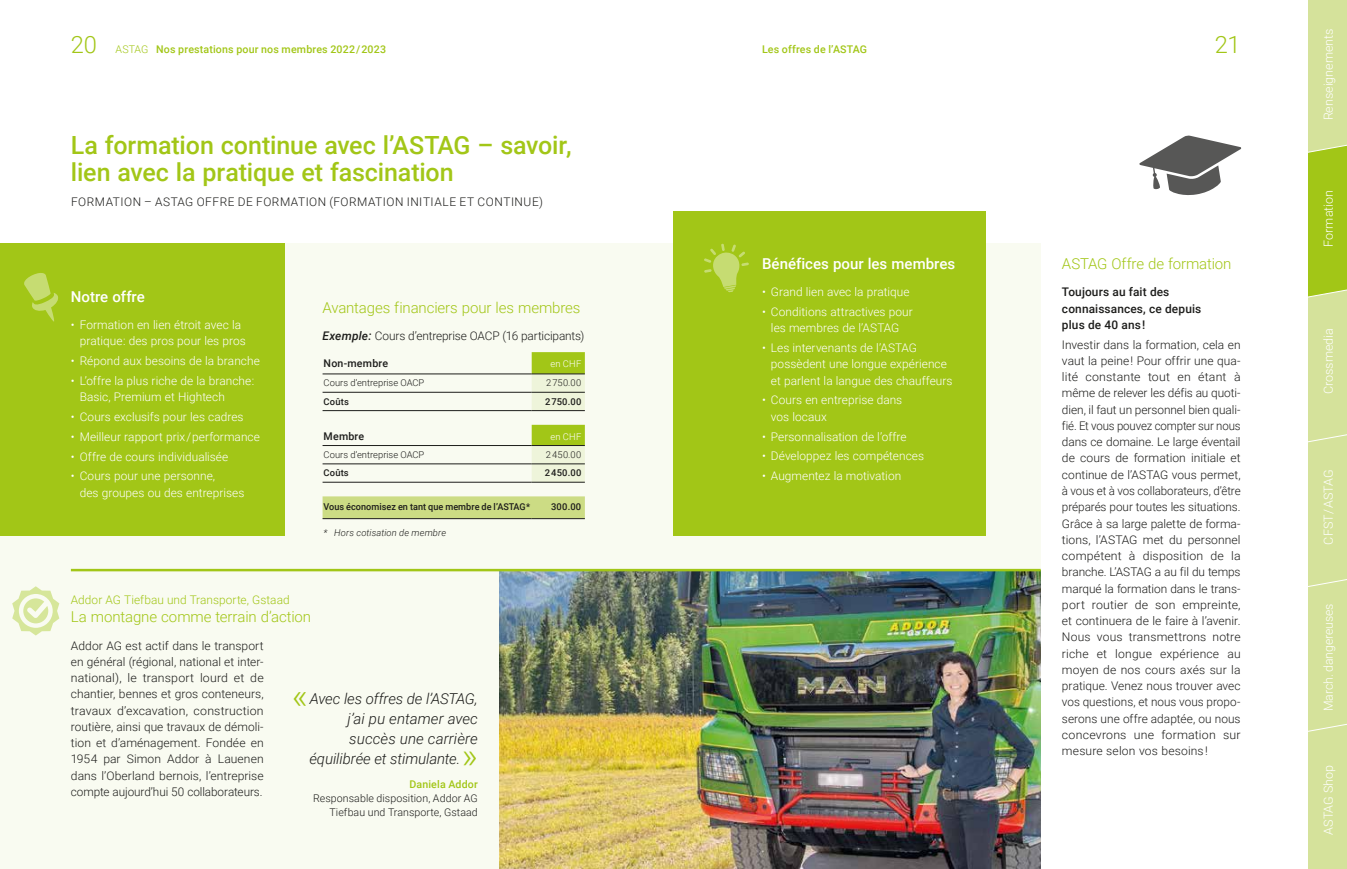
<style>
.page{position:relative;width:1347px;height:869px;background:#fff}
.page>*{position:absolute;margin:0;border:0;box-sizing:border-box;transform-origin:0 0}
.t1{font:300 35px "Roboto";color:#a2c617}
.t2{font:500 25px/27.5px "Roboto";letter-spacing:-.005em;color:#a2c617}
.t3{font:300 23.75px "Roboto";color:#a2c617}
.t4{font:300 15px "Roboto";letter-spacing:-.01em;color:#a2c617}
.t5{font:italic 300 15px "Roboto";letter-spacing:-.005em;color:#1d1d1b}
.t6{font:500 15px "Roboto";color:#fff}
.t7{font:300 12.5px "Roboto";color:#fff}
.t8{font:300 11.88px/16.2px "Roboto";letter-spacing:.01em;color:#1d1d1b;text-align:justify}
.t9{font:300 11.88px/16.2px "Roboto";letter-spacing:.005em;color:#fff}
.t10{font:300 11.88px "Roboto";letter-spacing:.045em;color:#1d1d1b}
.t11{font:500 11.88px/16.2px "Roboto";letter-spacing:.01em;color:#1d1d1b}
.t12{font:300 11.88px "Roboto";letter-spacing:-.015em;color:#1d1d1b}
.t13{font:300 11.88px "Roboto";letter-spacing:.005em;color:#a2c617}
.t14{font:500 10.62px "Roboto";letter-spacing:.015em;color:#a2c617}
.t15{font:300 10.62px/13.8px "Roboto";letter-spacing:.005em;color:#1d1d1b;text-align:right}
.t16{font:500 10.62px "Roboto";letter-spacing:.015em;color:#1d1d1b}
.t17{font:500 9.38px "Roboto";letter-spacing:.01em;color:#1d1d1b}
.t18{font:300 9.38px "Roboto";letter-spacing:.005em;color:#1d1d1b}
.t19{font:italic 300 9.38px "Roboto";letter-spacing:.015em;color:#1d1d1b}
.t20{font:300 9.38px "Roboto";letter-spacing:.02em;color:#fff}
.s1{font-weight:300}
.s2{font-weight:500;font-style:italic}
</style>
<div class="page">
<div style="left:0;top:243px;width:1040px;height:625px;background:#f9fbf1"></div>
<div style="left:0;top:243px;width:285px;height:292px;background:#a2c617"></div>
<svg style="left:24px;top:273px;width:34px;height:49px"></svg>
<svg style="left:12px;top:586px;width:47px;height:49px"></svg>
<svg style="left:1139px;top:135px;width:102px;height:60px"></svg>
<svg style="left:531px;top:352px;width:54px;height:129px;background:#d4e39b"></svg>
<div style="left:322px;top:496px;width:263px;height:22px;background:#ccdc84"></div>
<hr style="left:322px;top:373px;width:209px;height:1px;background:#1d1d1b">
<hr style="left:531px;top:373px;width:54px;height:1px;background:#1d1d1b">
<hr style="left:322px;top:392px;width:209px;height:1px;background:#1d1d1b">
<hr style="left:531px;top:392px;width:54px;height:1px;background:#1d1d1b">
<hr style="left:322px;top:445px;width:209px;height:1px;background:#1d1d1b">
<hr style="left:531px;top:445px;width:54px;height:1px;background:#1d1d1b">
<hr style="left:322px;top:463px;width:209px;height:1px;background:#1d1d1b">
<hr style="left:531px;top:463px;width:54px;height:1px;background:#1d1d1b">
<hr style="left:322px;top:410px;width:209px;height:1px;background:#1d1d1b">
<hr style="left:531px;top:410px;width:54px;height:1px;background:#1d1d1b">
<hr style="left:322px;top:481px;width:209px;height:1px;background:#1d1d1b">
<hr style="left:531px;top:481px;width:54px;height:1px;background:#1d1d1b">
<hr style="left:322px;top:518px;width:209px;height:1px;background:#1d1d1b">
<hr style="left:531px;top:518px;width:54px;height:1px;background:#1d1d1b">
<img style="left:499px;top:571px;width:541px;height:297px">
<hr style="left:71px;top:568px;width:969px;height:3px;background:#a2c617">
<div style="left:673px;top:211px;width:313px;height:324px;background:#a2c617"></div>
<svg style="left:704px;top:243px;width:45px;height:49px"></svg>
<div style="left:1307px;top:0;width:39px;height:868px;background:#d5e29b"></div>
<svg style="left:1307px;top:142px;width:39px;height:156px;background:#a8c928"></svg>
<svg style="left:1307px;top:432px;width:39px;height:10px"></svg>
<svg style="left:1307px;top:576px;width:39px;height:11px"></svg>
<svg style="left:1307px;top:721px;width:39px;height:10px"></svg>
<h3 class="t3" style="left:71px;top:28px;width:28px">20</h3>
<p class="t14" style="left:116px;top:42px;width:272px"><span class="s1">ASTAG</span> Nos prestations pour nos membres 2022 / 2023</p>
<p class="t14" style="left:762px;top:42px;width:106px">Les offres de l’ASTAG</p>
<h3 class="t3" style="left:1214px;top:28px;width:27px">21</h3>
<h2 class="t2" style="left:71px;top:130px;width:502px">La formation continue avec l’ASTAG – savoir, lien avec la pratique et fascination</h2>
<p class="t10" style="left:71px;top:193px;width:473px">FORMATION – ASTAG OFFRE DE FORMATION (FORMATION INITIALE ET CONTINUE)</p>
<p class="t6" style="left:71px;top:286px;width:76px">Notre offre</p>
<p class="t9" style="left:80px;top:316px;width:167px;text-indent:-9px">• Formation en lien étroit avec la pratique: des pros pour les pros</p>
<p class="t9" style="left:71px;top:352px;width:190px">• Répond aux besoins de la branche</p>
<p class="t9" style="left:80px;top:372px;width:176px;text-indent:-9px">• L’offre la plus riche de la branche:<br>Basic, Premium et Hightech</p>
<p class="t9" style="left:71px;top:408px;width:174px">• Cours exclusifs pour les cadres</p>
<p class="t9" style="left:71px;top:427px;width:191px">• Meilleur rapport prix / performance</p>
<p class="t9" style="left:71px;top:447px;width:159px">• Offre de cours individualisée</p>
<p class="t9" style="left:80px;top:467px;width:166px;text-indent:-9px">• Cours pour une personne,<br>des groupes ou des entreprises</p>
<p class="t4" style="left:322px;top:297px;width:259px">Avantages financiers pour les membres</p>
<p class="t12" style="left:322px;top:327px;width:263px"><span class="s2">Exemple:</span> Cours d’entreprise OACP (16 participants)</p>
<p class="t16" style="left:324px;top:355px;width:66px">Non-membre</p>
<p class="t20" style="left:550px;top:357px;width:32px">en CHF</p>
<p class="t18" style="left:324px;top:376px;width:102px">Cours d’entreprise OACP</p>
<p class="t18" style="left:546px;top:376px;width:37px">2 750.00</p>
<p class="t17" style="left:324px;top:394px;width:27px">Coûts</p>
<p class="t17" style="left:545px;top:394px;width:38px">2 750.00</p>
<p class="t16" style="left:324px;top:428px;width:42px">Membre</p>
<p class="t20" style="left:550px;top:429px;width:32px">en CHF</p>
<p class="t18" style="left:324px;top:447px;width:102px">Cours d’entreprise OACP</p>
<p class="t18" style="left:546px;top:447px;width:37px">2 450.00</p>
<p class="t17" style="left:324px;top:466px;width:27px">Coûts</p>
<p class="t17" style="left:545px;top:466px;width:38px">2 450.00</p>
<p class="t17" style="left:324px;top:499px;width:208px">Vous économisez en tant que membre de l’ASTAG *</p>
<p class="t17" style="left:551px;top:499px;width:32px">300.00</p>
<p class="t19" style="left:324px;top:525px;width:124px">* Hors cotisation de membre</p>
<p class="t4" style="left:322px;top:297px;width:226px">Kostenvorte l für ASTAG-Mitglieder</p>
<p class="t8" style="left:322px;top:327px;width:221px"><span class="s2">Beispiel:</span> CZV-Firmenku s (16 Teilnehme )</p>
<p class="t16" style="left:331px;top:355px;width:59px">ichtmitglied</p>
<p class="t20" style="left:553px;top:357px;width:4px">i</p>
<p class="t18" style="left:330px;top:376px;width:63px">ZV-Firmenku s</p>
<p class="t17" style="left:324px;top:394px;width:32px">K sen</p>
<p class="t16" style="left:333px;top:428px;width:32px">itglied</p>
<p class="t20" style="left:553px;top:429px;width:4px">i</p>
<p class="t18" style="left:330px;top:447px;width:63px">ZV-Firmenku s</p>
<p class="t17" style="left:324px;top:466px;width:31px">K sen</p>
<p class="t17" style="left:324px;top:499px;width:180px">Ihre Kostener parnis als ASTAG-Mitgli d <span class="s1">*</span></p>
<p class="t19" style="left:334px;top:525px;width:148px">Exklusiv jährlicher Mitgliederbeitrag</p>
<p class="t13" style="left:71px;top:591px;width:220px">Addor AG Tiefbau und Transporte, Gstaad</p>
<p class="t4" style="left:71px;top:606px;width:242px">La montagne comme terrain d’action</p>
<p class="t8" style="left:71px;top:636px;width:194px">Addor AG est actif dans le transport en général (régional, national et inter&shy;national), le transport lourd et de chantier, bennes et gros conteneurs, travaux d’excavation, construction routière, ainsi que travaux de démoli&shy;tion et d’aménagement. Fondée en 1954 par Simon Addor à Lauenen dans l’Oberland bernois, l’entreprise compte aujourd’hui 50 collaborateurs.</p>
<h1 class="t1" style="left:292px;top:670px;width:17px">«</h1>
<p class="t5" style="left:310px;top:687px;width:169px">Avec les offres de l’ASTAG,</p>
<p class="t5" style="left:347px;top:707px;width:132px">j’ai pu entamer avec</p>
<p class="t5" style="left:349px;top:727px;width:130px">succès une carrière</p>
<p class="t5" style="left:309px;top:747px;width:152px">équilibrée et stimulante.</p>
<h1 class="t1" style="left:462px;top:730px;width:17px">»</h1>
<p class="t14" style="left:409px;top:776px;width:70px">Daniela Addor</p>
<p class="t15" style="left:313px;top:790px;width:166px">Responsable disposition, Addor AG<br>Tiefbau und Transporte, Gstaad</p>
<p class="t6" style="left:762px;top:253px;width:195px">Bénéfices pour les membres</p>
<p class="t9" style="left:762px;top:283px;width:149px">• Grand lien avec la pratique</p>
<p class="t9" style="left:762px;top:303px;width:152px;text-align:center">• Conditions attractives pour les membres de l’ASTAG</p>
<p class="t9" style="left:771px;top:339px;width:183px;text-indent:-9px">• Les intervenants de l’ASTAG possèdent une longue expérience et parlent la langue des chauffeurs</p>
<p class="t9" style="left:771px;top:391px;width:133px;text-indent:-9px">• Cours en entreprise dans vos locaux</p>
<p class="t9" style="left:762px;top:427px;width:146px">• Personnalisation de l’offre</p>
<p class="t9" style="left:762px;top:447px;width:163px">• Développez les compétences</p>
<p class="t9" style="left:762px;top:467px;width:141px">• Augmentez la motivation</p>
<p class="t4" style="left:1062px;top:253px;width:171px">ASTAG Offre de formation</p>
<p class="t11" style="left:1062px;top:283px;width:141px">Toujours au fait des connaissances, ce depuis plus de 40 ans !</p>
<p class="t8" style="left:1062px;top:335px;width:180px">Investir dans la formation, cela en vaut la peine ! Pour offrir une qua&shy;lité constante tout en étant à même de relever les défis au quoti&shy;dien, il faut un personnel bien quali&shy;fié. Et vous pouvez compter sur nous dans ce domaine. Le large éventail de cours de formation initiale et continue de l’ASTAG vous permet, à vous et à vos collaborateurs, d’être préparés pour toutes les situations.<br>Grâce à sa large palette de forma&shy;tions, l’ASTAG met du personnel compétent à disposition de la branche. L’ASTAG a au fil du temps marqué la formation dans le trans&shy;port routier de son empreinte, et continuera de le faire à l’avenir.<br>Nous vous transmettrons notre riche et longue expérience au moyen de nos cours axés sur la pratique. Venez nous trouver avec vos questions, et nous vous propo&shy;serons une offre adaptée, ou nous concevrons une formation sur mesure selon vos besoins !</p>
<p class="t7" style="left:1319px;top:120px;width:93px;rotate:-90deg">Renseignements</p>
<p class="t7" style="left:1319px;top:247px;width:58px;rotate:-90deg">Formation</p>
<p class="t7" style="left:1319px;top:394px;width:68px;rotate:-90deg">Crossmedia</p>
<p class="t7" style="left:1319px;top:544px;width:76px;rotate:-90deg">CFST/ASTAG</p>
<p class="t7" style="left:1319px;top:711px;width:109px;rotate:-90deg">March. dangereuses</p>
<p class="t7" style="left:1319px;top:834px;width:71px;rotate:-90deg">ASTAG Shop</p>
</div>
